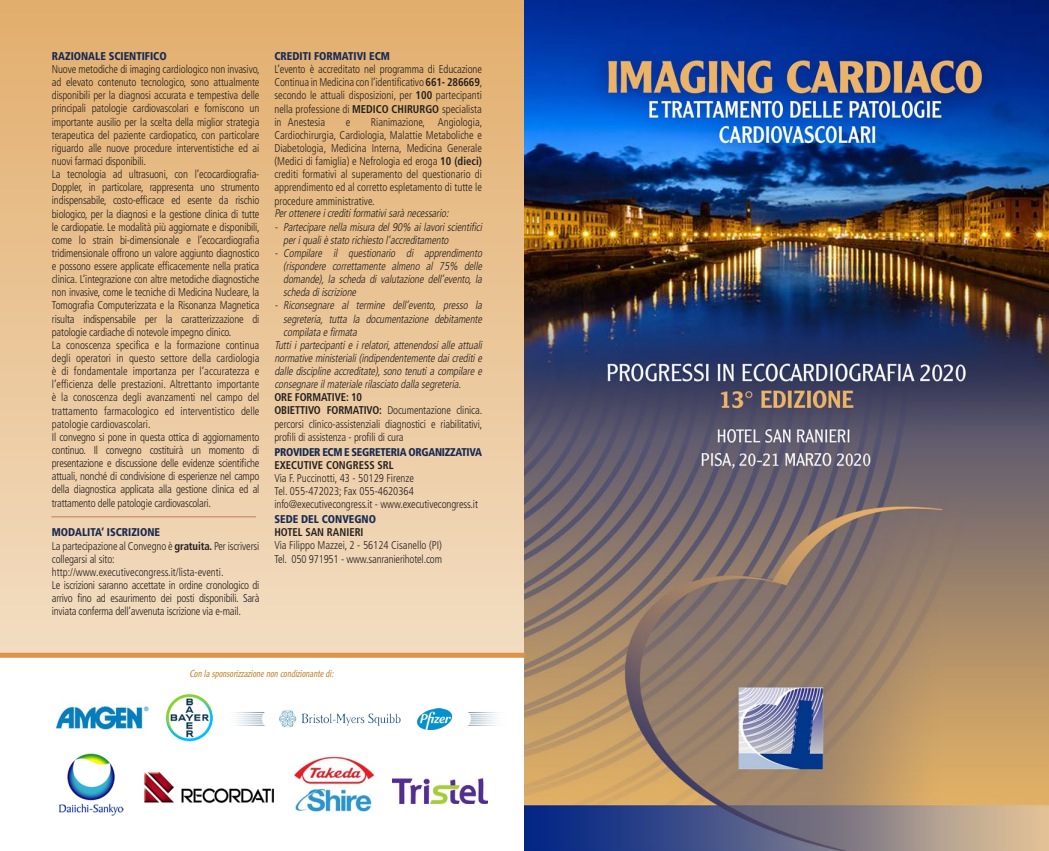
<style>
.page{position:relative;width:1049px;height:851px;background:#fff}
.page>*{position:absolute;margin:0;border:0;box-sizing:border-box;transform-origin:0 0}
.t1{font:300 condensed 11.25px/13.1px "Frutiger";letter-spacing:-.015em;color:#231f20;scale:.95 1}
.t2{font:italic 300 condensed 11.25px/13.1px "Frutiger";color:#231f20;scale:.95 1}
.t3{font:900 condensed 11.25px "Frutiger";color:#182b54;scale:.95 1}
.t4{font:700 condensed 11.25px "Frutiger";color:#231f20;scale:.95 1}
.t5{font:900 condensed 11.25px "Frutiger";letter-spacing:-.025em;color:#182b54;scale:.95 1}
.t6{font:italic 300 10px "Clearface Gothic LH";color:#bf8631;scale:.9 1}
.s1{font-weight:900;color:#182b54}
.s2{font-weight:700}
</style>
<div class="page">
<div style="left:0;top:0;width:524px;height:654px;background:linear-gradient(to bottom,#e2ae6d,#f3ddc2)"></div>
<img style="left:524px;top:0;width:525px;height:850px">
<div style="left:0;top:652px;width:525px;height:5px;background:#dd934a"></div>
<img style="left:234px;top:708px;width:265px;height:21px">
<img style="left:59px;top:753px;width:64px;height:63px">
<img style="left:165px;top:694px;width:48px;height:48px">
<img style="left:55px;top:706px;width:94px;height:24px">
<img style="left:293px;top:756px;width:82px;height:56px">
<img style="left:144px;top:771px;width:130px;height:33px">
<img style="left:392px;top:778px;width:96px;height:24px">
<hr style="left:51px;top:516px;width:205px;height:1px;background:#d08b68">
<p class="t3" style="left:52px;top:49px;width:122px">RAZIONALE SCIENTIFICO</p>
<p class="t1" style="left:52px;top:63px;width:220px">Nuove metodiche di imaging cardiologico non invasivo, ad elevato contenuto tecnologico, sono attualmente disponibili per la diagnosi accurata e tempestiva delle principali patologie cardiovascolari e forniscono un importante ausilio per la scelta della miglior strategia terapeutica del paziente cardiopatico, con particolare riguardo alle nuove procedure interventistiche ed ai nuovi farmaci disponibili.<br>La tecnologia ad ultrasuoni, con l’ecocardiografia-Doppler, in particolare, rappresenta uno strumento indispensabile, costo-efficace ed esente da rischio biologico, per la diagnosi e la gestione clinica di tutte le cardiopatie. Le modalità più aggiornate e disponibili, come lo strain bi-dimensionale e l’ecocardiografia tridimensionale offrono un valore aggiunto diagnostico e possono essere applicate efficacemente nella pratica clinica. L’integrazione con altre metodiche diagnostiche non invasive, come le tecniche di Medicina Nucleare, la Tomografia Computerizzata e la Risonanza Magnetica risulta indispensabile per la caratterizzazione di patologie cardiache di notevole impegno clinico.<br>La conoscenza specifica e la formazione continua degli operatori in questo settore della cardiologia è di fondamentale importanza per l’accuratezza e l’efficienza delle prestazioni. Altrettanto importante è la conoscenza degli avanzamenti nel campo del trattamento farmacologico ed interventistico delle patologie cardiovascolari.<br>Il convegno si pone in questa ottica di aggiornamento continuo. Il convegno costituirà un momento di presentazione e discussione delle evidenze scientifiche attuali, nonché di condivisione di esperienze nel campo della diagnostica applicata alla gestione clinica ed al trattamento delle patologie cardiovascolari.</p>
<p class="t1" style="left:52px;top:526px;width:220px"><span class="s1">MODALITA’ ISCRIZIONE<br></span>La partecipazione al Convegno è <span class="s2">gratuita.</span> Per iscriversi collegarsi al sito: http://www.executivecongress.it/lista-eventi.<br>Le iscrizioni saranno accettate in ordine cronologico di arrivo fino ad esaurimento dei posti disponibili. Sarà inviata conferma dell’avvenuta iscrizione via e-mail.</p>
<p class="t3" style="left:274px;top:49px;width:123px">CREDITI FORMATIVI ECM</p>
<p class="t1" style="left:274px;top:63px;width:220px;text-align:justify">L’evento è accreditato nel programma di Educazione Continua in Medicina con l’identificativo <span class="s2">661- 286669</span>, secondo le attuali disposizioni, per <span class="s2">100</span> partecipanti nella professione di <span class="s2">MEDICO CHIRURGO</span> specialista in Anestesia</p>
<p class="t1" style="left:274px;top:115px;width:220px;text-align:justify;text-indent:96px">Rianimazione, Angiologia, Cardiochirurgia, Cardiologia, Malattie Metaboliche e Diabetologia, Medicina Interna, Medicina Generale (Medici di famiglia) e Nefrologia ed eroga <span class="s2">10 (dieci) </span>crediti formativi al superamento del questionario di apprendimento ed al corretto espletamento di tutte le procedure amministrative.</p>
<p class="t2" style="left:274px;top:207px;width:187px">Perottenereicreditiformativisarà necessario:</p>
<p class="t2" style="left:283px;top:220px;width:213px;text-indent:-9px">- Partecipare nella misura del 90% ai lavori scientifici periqualièstato richiesto l’accreditamento</p>
<p class="t2" style="left:283px;top:246px;width:213px;text-align:justify;text-indent:-9px">- Compilare il questionario di apprendimento (rispondere correttamente almeno al 75% delle domande), la scheda di valutazione dell’evento, la scheda diiscrizione</p>
<p class="t2" style="left:274px;top:299px;width:222px">- Riconsegnare al termine dell’evento, presso la</p>
<p class="t2" style="left:283px;top:312px;width:213px">segreteria, tutta la documentazione debitamente</p>
<p class="t2" style="left:283px;top:325px;width:81px">compilata efirmata</p>
<p class="t2" style="left:274px;top:338px;width:222px">Tutti i partecipanti e i relatori,attenendosi alle attuali</p>
<p class="t2" style="left:274px;top:351px;width:222px">normativeministeriali(indipendentementedaicreditie</p>
<p class="t2" style="left:274px;top:365px;width:222px">dalle discipline accreditate),sono tenuti a compilare e</p>
<p class="t2" style="left:274px;top:378px;width:200px">consegnareilmaterialerilasciato dalla segreteria.</p>
<p class="t1" style="left:274px;top:391px;width:220px"><span class="s2">ORE FORMATIVE: 10<br>OBIETTIVO FORMATIVO:</span> Documentazione clinica. percorsi clinico-assistenziali diagnostici e riabilitativi, profili di assistenza - profili di cura</p>
<p class="t5" style="left:274px;top:445px;width:107px">PROVIDER ECM E SEGRETERIA</p>
<p class="t3" style="left:408px;top:445px;width:28px">ORGANIZZATIVA</p>
<p class="t4" style="left:274px;top:458px;width:127px">EXECUTIVE CONGRESS SRL</p>
<p class="t1" style="left:274px;top:471px;width:216px">Via F. Puccinotti, 43 - 50129 Firenze<br>Tel. 055-472023; Fax 055-4620364 info@executivecongress.it - www.executivecongress.it</p>
<p class="t3" style="left:274px;top:512px;width:108px">SEDE DEL CONVEGNO</p>
<p class="t4" style="left:274px;top:525px;width:95px">HOTEL SAN RANIERI</p>
<p class="t1" style="left:274px;top:539px;width:178px">Via Filippo Mazzei, 2 - 56124 Cisanello (PI)<br>Tel. 050 971951 - www.sanranierihotel.com</p>
<p class="t1" style="left:346px;top:115px;width:6px">e</p>
<p class="t6" style="left:189px;top:667px;width:164px">Con lasponsorizzazionenon condizionantedi:</p>
</div>
